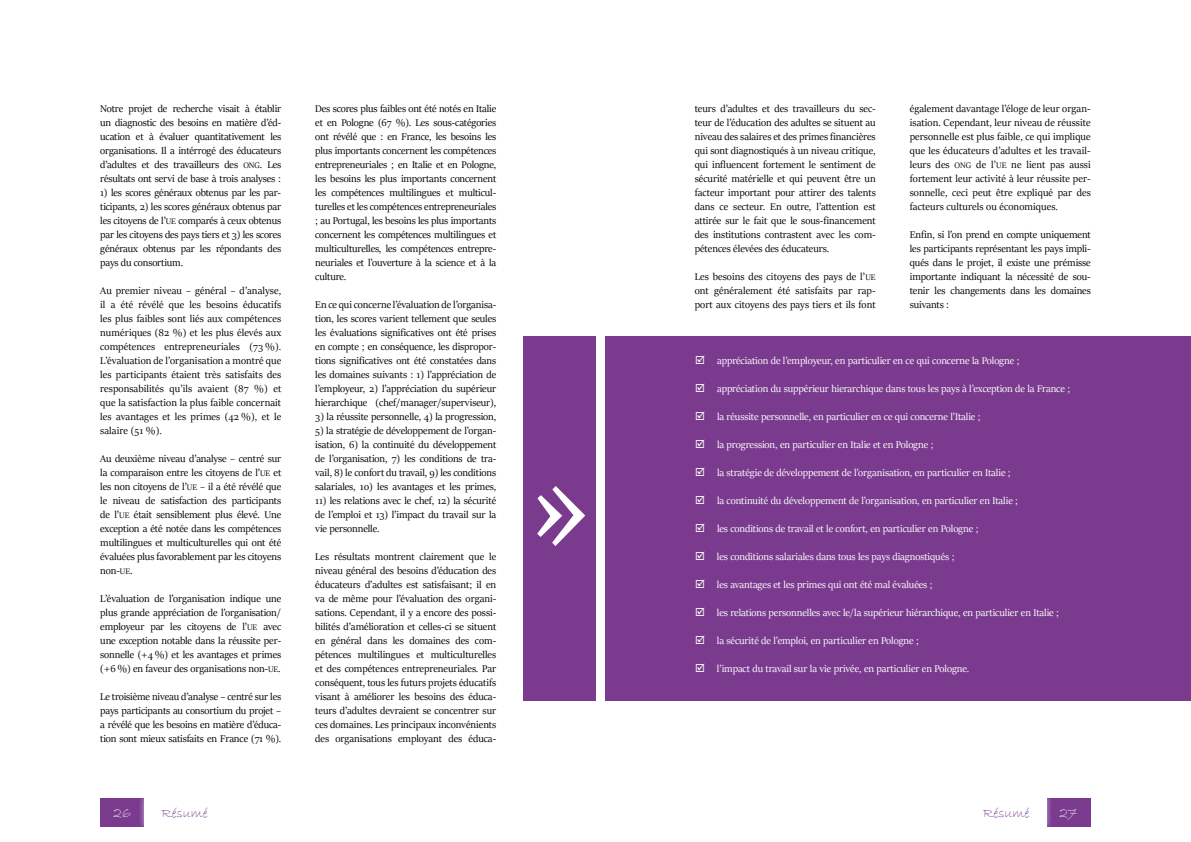
<style>
.page{position:relative;width:1191px;height:842px;background:#fff}
.page>*{position:absolute;margin:0;border:0;box-sizing:border-box;transform-origin:0 0}
.t1{font:108px "Lora";color:#fff}
.t2{font:15px "Bradley Hand ITC";color:#fff}
.t3{font:14px "Bradley Hand ITC";letter-spacing:-.005em;color:#7a3b8f}
.t4{font:11px/14px "Sitka Banner";letter-spacing:-.005em;color:#000;text-align:justify}
.t5{font:11px "Sitka Banner";letter-spacing:-.005em;color:#fff}
.s1{font-size:9px}
</style>
<div class="page">
<div style="left:100px;top:798px;width:45px;height:28px;background:#7a3b8f"></div>
<div style="left:1046px;top:798px;width:44px;height:28px;background:#7a3b8f"></div>
<div style="left:523px;top:336px;width:73px;height:364px;background:#7a3b8f"></div>
<div style="left:138px;top:791px;width:279px;height:41px;background:#fff"></div>
<div style="left:605px;top:336px;width:586px;height:364px;background:#7a3b8f"></div>
<div style="left:773px;top:791px;width:280px;height:41px;background:#fff"></div>
<p class="t4" style="left:100px;top:101px;width:182px">Notre projet de recherche visait à établir un diagnostic des besoins en matière d’éd&shy;ucation et à évaluer quantitativement les organisations. Il a intérrogé des éducateurs d’adultes et des travailleurs des <span class="s1">ONG</span>. Les résultats ont servi de base à trois analyses :</p>
<p class="t4" style="left:100px;top:185px;width:182px">1) les scores généraux obtenus par les par&shy;ticipants, 2) les scores généraux obtenus par les citoyens de l’<span class="s1">UE</span> comparés à ceux obtenus par les citoyens des pays tiers et 3) les scores généraux obtenus par les répondants des pays du consortium.</p>
<p class="t4" style="left:100px;top:283px;width:182px">Au premier niveau – général – d’analyse, il a été révélé que les besoins éducatifs les plus faibles sont liés aux compétences numériques (82 %) et les plus élevés aux compétences entrepreneuriales (73 %).<br>L’évaluation de l’organisation a montré que les participants étaient très satisfaits des responsabilités qu’ils avaient (87 %) et que la satisfaction la plus faible concernait les avantages et les primes (42 %), et le salaire (51 %).</p>
<p class="t4" style="left:100px;top:451px;width:182px">Au deuxième niveau d’analyse – centré sur la comparaison entre les citoyens de l’<span class="s1">UE</span> et les non citoyens de l’<span class="s1">UE</span> – il a été révélé que le niveau de satisfaction des participants de l’<span class="s1">UE</span> était sensiblement plus élevé. Une exception a été notée dans les compétences multilingues et multiculturelles qui ont été évaluées plus favorablement par les citoyens non-<span class="s1">UE</span>.</p>
<p class="t4" style="left:100px;top:591px;width:182px">L’évaluation de l’organisation indique une plus grande appréciation de l’organisation/ employeur par les citoyens de l’<span class="s1">UE</span> avec une exception notable dans la réussite per&shy;sonnelle (+4 %) et les avantages et primes (+6 %) en faveur des organisations non-<span class="s1">UE</span>.</p>
<p class="t4" style="left:100px;top:689px;width:182px">Le troisième niveau d’analyse – centré sur les pays participants au consortium du projet – a révélé que les besoins en matière d’éduca&shy;tion sont mieux satisfaits en France (71 %).</p>
<p class="t4" style="left:315px;top:101px;width:182px">Des scores plus faibles ont été notés en Italie et en Pologne (67 %). Les sous-catégories ont révélé que : en France, les besoins les plus importants concernent les compétences entrepreneuriales ; en Italie et en Pologne, les besoins les plus importants concernent les compétences multilingues et multicul&shy;turelles et les compétences entrepreneuriales ; au Portugal, les besoins les plus importants concernent les compétences multilingues et multiculturelles, les compétences entrepre&shy;neuriales et l’ouverture à la science et à la culture.</p>
<p class="t4" style="left:315px;top:297px;width:182px">En ce qui concerne l’évaluation de l’organisa&shy;tion, les scores varient tellement que seules les évaluations significatives ont été prises en compte ; en conséquence, les dispropor&shy;tions significatives ont été constatées dans les domaines suivants : 1) l’appréciation de l’employeur, 2) l’appréciation du supérieur hierarchique (chef/manager/superviseur),</p>
<p class="t4" style="left:315px;top:409px;width:182px">3) la réussite personnelle, 4) la progression,</p>
<p class="t4" style="left:315px;top:423px;width:182px">5) la stratégie de développement de l’organ&shy;isation, 6) la continuité du développement de l’organisation, 7) les conditions de tra&shy;vail, 8) le confort du travail, 9) les conditions salariales, 10) les avantages et les primes,</p>
<p class="t4" style="left:315px;top:493px;width:182px">11) les relations avec le chef, 12) la sécurité de l’emploi et 13) l’impact du travail sur la vie personnelle.</p>
<p class="t4" style="left:315px;top:549px;width:182px">Les résultats montrent clairement que le niveau général des besoins d’éducation des éducateurs d’adultes est satisfaisant; il en va de même pour l’évaluation des organi&shy;sations. Cependant, il y a encore des possi&shy;bilités d’amélioration et celles-ci se situent en général dans les domaines des com&shy;pétences multilingues et multiculturelles et des compétences entrepreneuriales. Par conséquent, tous les futurs projets éducatifs visant à améliorer les besoins des éduca&shy;teurs d’adultes devraient se concentrer sur ces domaines. Les principaux inconvénients des organisations employant des éduca-</p>
<h1 class="t1" style="left:531px;top:441px;width:59px">»</h1>
<p class="t4" style="left:694px;top:101px;width:182px">teurs d’adultes et des travailleurs du sec&shy;teur de l’éducation des adultes se situent au niveau des salaires et des primes financières qui sont diagnostiqués à un niveau critique, qui influencent fortement le sentiment de sécurité matérielle et qui peuvent être un facteur important pour attirer des talents dans ce secteur. En outre, l’attention est attirée sur le fait que le sous-financement des institutions contrastent avec les com&shy;pétences élevées des éducateurs.</p>
<p class="t4" style="left:694px;top:269px;width:182px">Les besoins des citoyens des pays de l’<span class="s1">UE </span>ont généralement été satisfaits par rap&shy;port aux citoyens des pays tiers et ils font</p>
<p class="t4" style="left:909px;top:101px;width:182px">également davantage l’éloge de leur organ&shy;isation. Cependant, leur niveau de réussite personnelle est plus faible, ce qui implique que les éducateurs d’adultes et les travail&shy;leurs des <span class="s1">ONG</span> de l’<span class="s1">UE</span> ne lient pas aussi fortement leur activité à leur réussite per&shy;sonnelle, ceci peut être expliqué par des facteurs culturels ou économiques.</p>
<p class="t4" style="left:909px;top:227px;width:182px">Enfin, si l’on prend en compte uniquement les participants représentant les pays impli&shy;qués dans le projet, il existe une prémisse importante indiquant la nécessité de sou&shy;tenir les changements dans les domaines suivants :</p>
<p class="t5" style="left:717px;top:353px;width:304px">appréciation de l’employeur, en particulier en ce qui concerne la Pologne ;</p>
<p class="t5" style="left:717px;top:381px;width:355px">appréciation du suppérieur hierarchique dans tous les pays à l’exception de la France ;</p>
<p class="t5" style="left:717px;top:409px;width:265px">la réussite personnelle, en particulier en ce qui concerne l’Italie ;</p>
<p class="t5" style="left:717px;top:437px;width:218px">la progression, en particulier en Italie et en Pologne ;</p>
<p class="t5" style="left:717px;top:465px;width:295px">la stratégie de développement de l’organisation, en particulier en Italie ;</p>
<p class="t5" style="left:717px;top:493px;width:303px">la continuité du développement de l’organisation, en particulier en Italie ;</p>
<p class="t5" style="left:717px;top:521px;width:263px">les conditions de travail et le confort, en particulier en Pologne ;</p>
<p class="t5" style="left:717px;top:549px;width:239px">les conditions salariales dans tous les pays diagnostiqués ;</p>
<p class="t5" style="left:717px;top:577px;width:217px">les avantages et les primes qui ont été mal évaluées ;</p>
<p class="t5" style="left:717px;top:605px;width:343px">les relations personnelles avec le/la supérieur hiérarchique, en particulier en Italie ;</p>
<p class="t5" style="left:717px;top:633px;width:203px">la sécurité de l’emploi, en particulier en Pologne ;</p>
<p class="t5" style="left:717px;top:661px;width:254px">l’impact du travail sur la vie privée, en particulier en Pologne.</p>
<p class="t3" style="left:162px;top:804px;width:48px">Résumé</p>
<p class="t3" style="left:983px;top:804px;width:48px">Résumé</p>
<h2 class="t2" style="left:114px;top:803px;width:19px">26</h2>
<h2 class="t2" style="left:1059px;top:803px;width:20px">27</h2>
</div>
